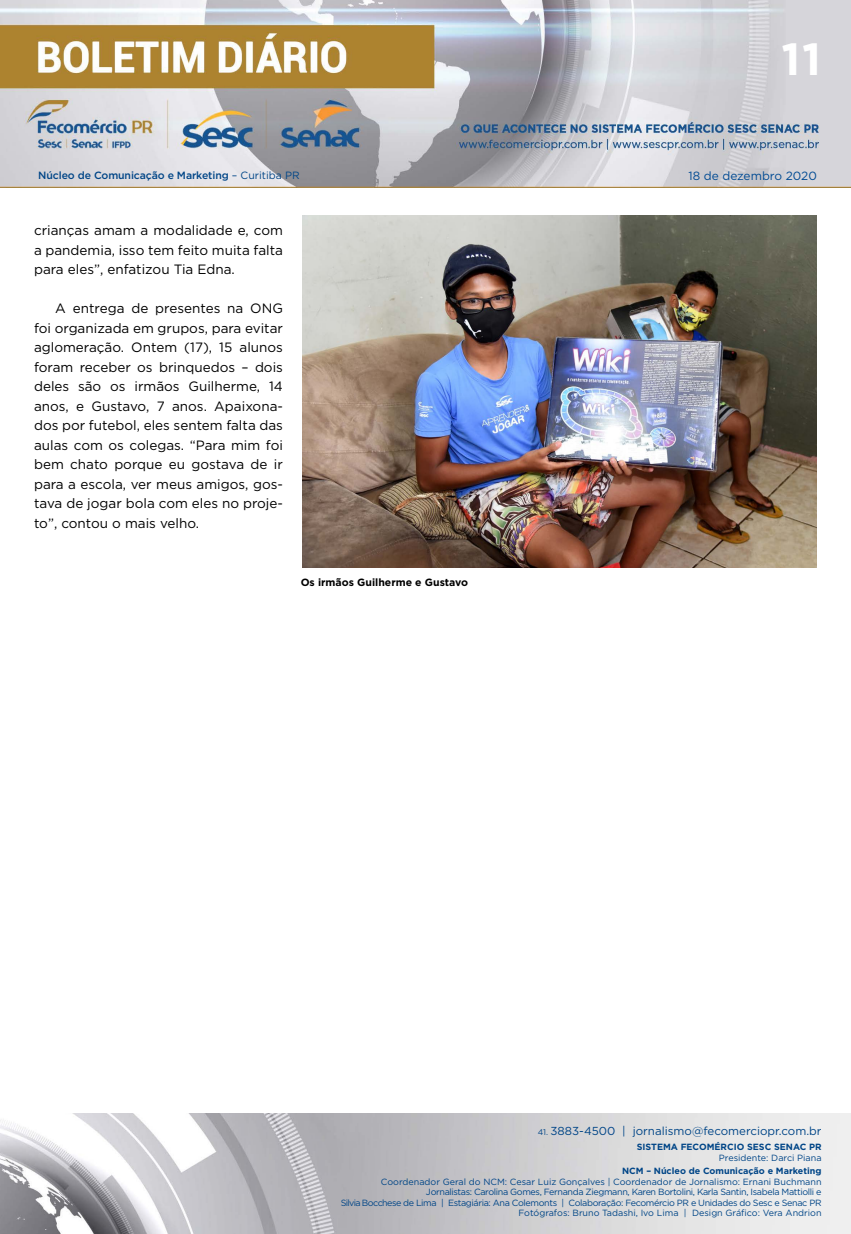
<style>
.page{position:relative;width:851px;height:1234px;background:#fff}
.page>*{position:absolute;margin:0;border:0;box-sizing:border-box;transform-origin:0 0}
.t1{font:700 45px "Gotham";color:#fff}
.t2{font:13.5px/19.5px "Gotham";color:#000;text-align:justify}
.t3{font:11.85px "Gotham";color:#004a93}
.t4{font:11.55px "Gotham";color:#004587}
.t5{font:500 10.5px "Gotham";letter-spacing:-.01em;color:#004587}
.t6{font:700 10.5px "Gotham";color:#000}
.t7{font:9px/10.5px "Gotham";letter-spacing:-.04em;color:#004587;text-align:right}
.t8{font:700 9px "Gotham";color:#004587}
.t9{font:9px "Gotham";color:#004587}
.s1{font-weight:400}
.s2{font-size:8.25px}
</style>
<div class="page">
<img style="left:0;top:0;width:850px;height:188px">
<img style="left:0;top:1113px;width:850px;height:120px">
<img style="left:302px;top:216px;width:514px;height:351px">
<h1 class="t1" style="left:781px;top:29px;width:41px">11</h1>
<p class="t5" style="left:38px;top:168px;width:263px">Núcleo de Comunicação e Marketing <span class="s1">– Curitiba PR</span></p>
<p class="t3" style="left:688px;top:168px;width:130px">18 de dezembro 2020</p>
<p class="t2" style="left:34px;top:220px;width:250px">crianças amam a modalidade e, com a pandemia, isso tem feito muita falta para eles”, enfatizou Tia Edna.</p>
<p class="t2" style="left:34px;top:298px;width:250px;text-indent:21px">A entrega de presentes na ONG foi organizada em grupos, para evitar aglomeração. Ontem (17), 15 alunos foram receber os brinquedos – dois deles são os irmãos Guilherme, 14 anos, e Gustavo, 7 anos. Apaixona&shy;dos por futebol, eles sentem falta das aulas com os colegas. “Para mim foi bem chato porque eu gostava de ir para a escola, ver meus amigos, gos&shy;tava de jogar bola com eles no proje&shy;to”, contou o mais velho.</p>
<p class="t6" style="left:300px;top:575px;width:169px">Os irmãos Guilherme e Gustavo</p>
<p class="t4" style="left:537px;top:1123px;width:285px"><span class="s2">41.</span> 3883-4500 | jornalismo@fecomerciopr.com.br</p>
<p class="t8" style="left:636px;top:1140px;width:186px">SISTEMA FECOMÉRCIO SESC SENAC PR</p>
<p class="t9" style="left:718px;top:1151px;width:104px">Presidente: Darci Piana</p>
<p class="t8" style="left:622px;top:1164px;width:201px">NCM – Núcleo de Comunicação e Marketing</p>
<p class="t7" style="left:341px;top:1175px;width:482px">Coordenador Geral do NCM: Cesar Luiz Gonçalves | Coordenador de Jornalismo: Ernani Buchmann Jornalistas: Carolina Gomes, Fernanda Ziegmann, Karen Bortolini, Karla Santin, Isabela Mattiolli e<br>Silvia Bocchese de Lima | Estagiária: Ana Colemonts | Colaboração: Fecomércio PR e Unidades do Sesc e Senac PR Fotógrafos: Bruno Tadashi, Ivo Lima | Design Gráfico: Vera Andrion</p>
</div>
